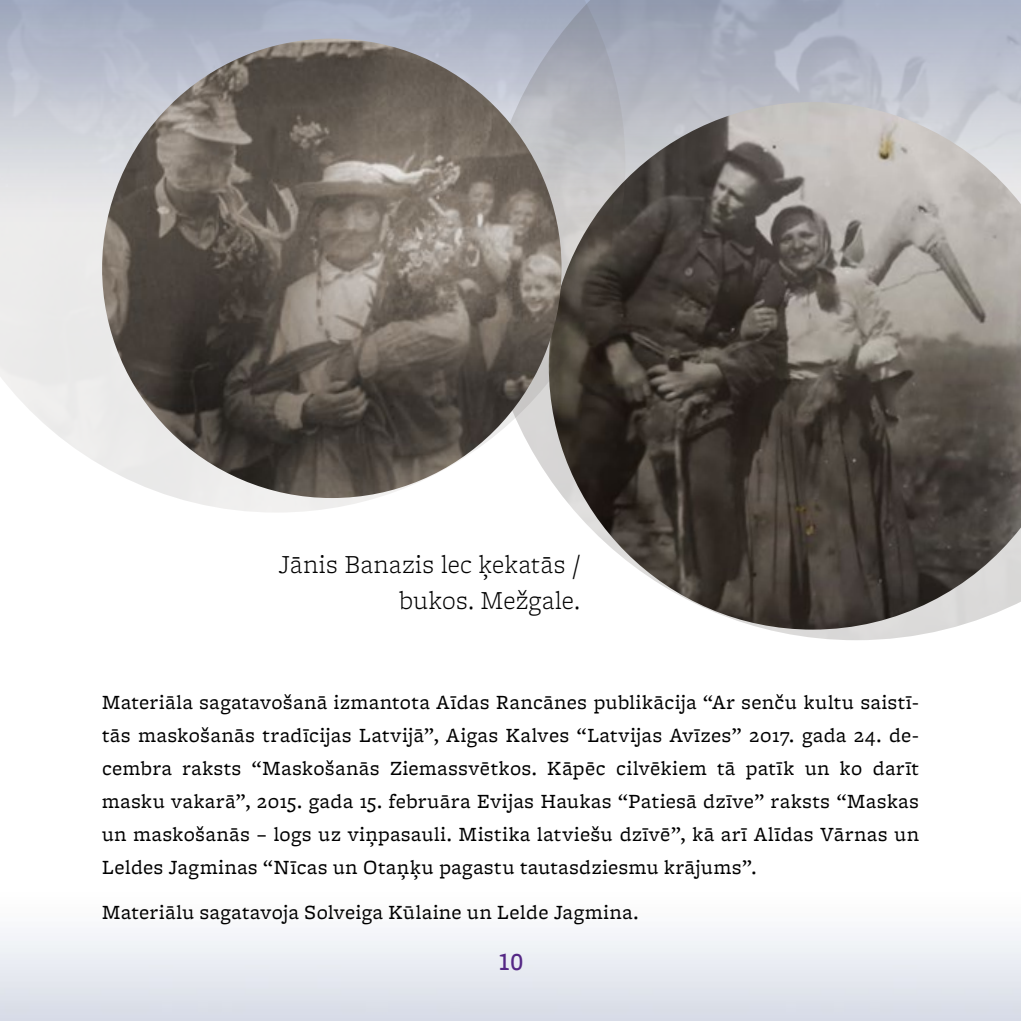
<style>
.page{position:relative;width:1021px;height:1021px;background:#fff}
.page>*{position:absolute;margin:0;border:0;box-sizing:border-box;transform-origin:0 0}
.t1{font:300 27px/36px "Freight Micro Pro";letter-spacing:.02em;color:#000;text-align:right}
.t2{font:500 25.5px "Freight Micro Pro";color:#542785}
.t3{font:21px/33px "Freight Micro Pro";letter-spacing:.03em;color:#000;text-align:justify}
</style>
<div class="page">
<img style="left:625px;top:0;width:395px;height:640px">
<img style="left:575px;top:102px;width:445px;height:527px">
<img style="left:0;top:0;width:625px;height:512px">
<img style="left:102px;top:39px;width:459px;height:459px;border-radius:230px">
<p class="t1" style="left:279px;top:545px;width:302px">Jānis Banazis lec ķekatās / bukos. Mežgale.</p>
<p class="t3" style="left:102px;top:685px;width:818px">Materiāla sagatavošanā izmantota Aīdas Rancānes publikācija “Ar senču kultu saistī&shy;tās maskošanās tradīcijas Latvijā”, Aigas Kalves “Latvijas Avīzes” 2017. gada 24. de&shy;cembra raksts “Maskošanās Ziemassvētkos. Kāpēc cilvēkiem tā patīk un ko darīt masku vakarā”, 2015. gada 15. februāra Evijas Haukas “Patiesā dzīve” raksts “Maskas un maskošanās – logs uz viņpasauli. Mistika latviešu dzīvē”, kā arī Alīdas Vārnas un Leldes Jagminas “Nīcas un Otaņķu pagastu tautasdziesmu krājums”.</p>
<p class="t3" style="left:102px;top:894px;width:538px">Materiālu sagatavoja Solveiga Kūlaine un Lelde Jagmina.</p>
<p class="t2" style="left:498px;top:944px;width:27px">10</p>
</div>
